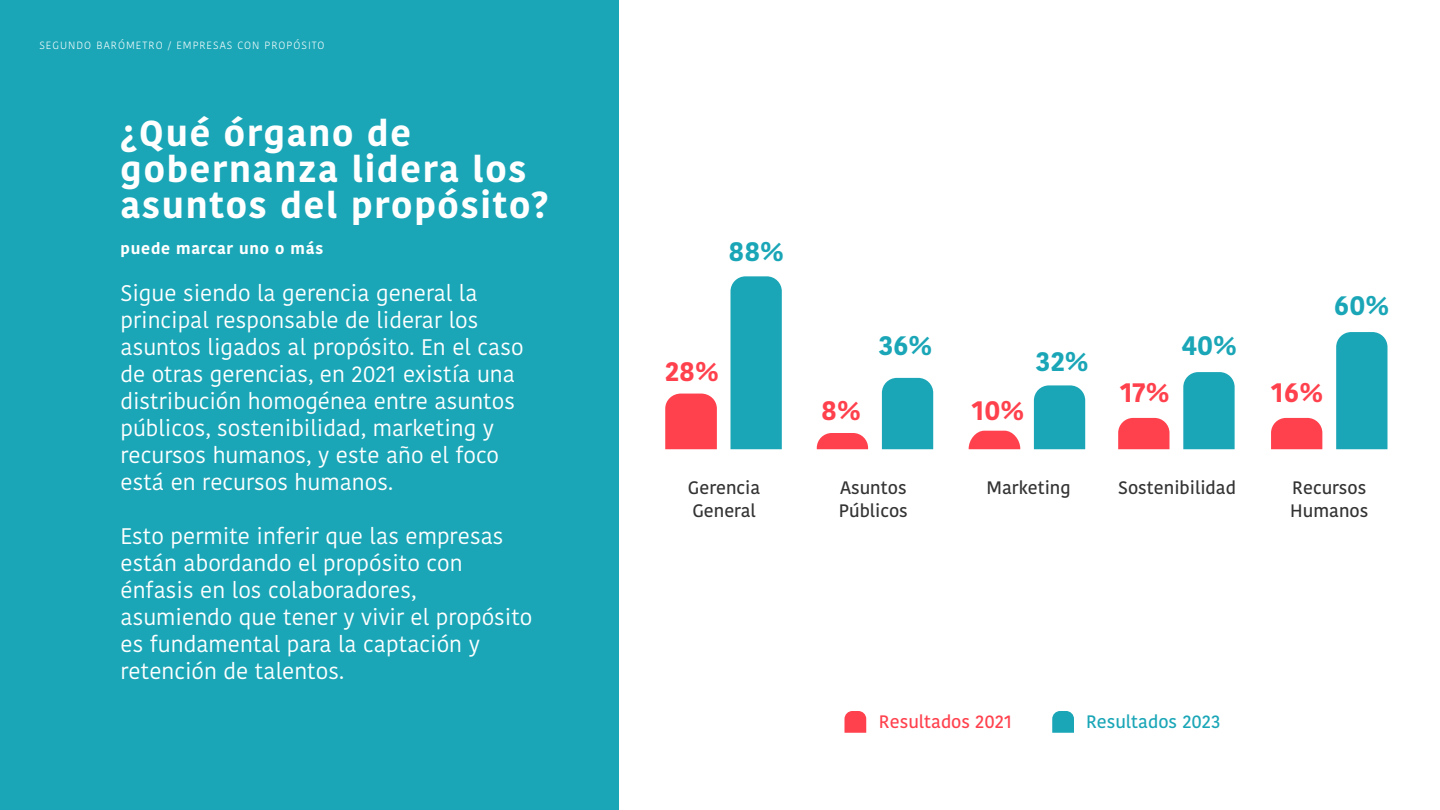
<style>
.page{position:relative;width:1440px;height:810px;background:#fff}
.page>*{position:absolute;margin:0;border:0;box-sizing:border-box;transform-origin:0 0}
.t1{font:700 36px/36px "Kohinoor Bangla";letter-spacing:.05em;color:#fff}
.t2{font:700 27px "Kohinoor Bangla";color:#1aa6b7}
.t3{font:700 27px "Kohinoor Bangla";color:#ff414d}
.t4{font:22.5px/27px "Kohinoor Bangla";color:#fff}
.t5{font:500 18px/22.5px "Kohinoor Bangla";color:#333}
.t6{font:500 18px "Kohinoor Bangla";color:#ff414d}
.t7{font:500 18px "Kohinoor Bangla";color:#1aa6b7}
.t8{font:700 15.75px "Kohinoor Bangla";letter-spacing:.05em;color:#fff}
.t9{font:300 10.5px "Kohinoor Bangla";letter-spacing:.1em;color:#fff}
</style>
<div class="page">
<div style="left:0;top:0;width:619px;height:810px;background:#1aa6b7"></div>
<svg style="left:844px;top:711px;width:22px;height:22px"></svg>
<svg style="left:1052px;top:711px;width:22px;height:22px"></svg>
<svg style="left:1118px;top:418px;width:51px;height:31px;background:#ff4c57"></svg>
<div style="left:1183px;top:372px;width:52px;height:77px;background:#1aa6b7"></div>
<svg style="left:1271px;top:418px;width:51px;height:31px;background:#ff4b57"></svg>
<div style="left:1336px;top:332px;width:52px;height:117px;background:#1aa6b7"></div>
<div style="left:882px;top:378px;width:51px;height:71px;background:#1aa6b7"></div>
<svg style="left:817px;top:433px;width:51px;height:16px"></svg>
<div style="left:1034px;top:385px;width:51px;height:64px;background:#1aa6b7"></div>
<svg style="left:969px;top:431px;width:51px;height:18px"></svg>
<div style="left:731px;top:276px;width:51px;height:173px;background:#1aa6b7"></div>
<div style="left:665px;top:394px;width:52px;height:55px;background:#ff414d"></div>
<p class="t9" style="left:39px;top:38px;width:287px">SEGUNDO BARÓMETRO / EMPRESAS CON PROPÓSITO</p>
<h1 class="t1" style="left:121px;top:113px;width:429px">¿Qué órgano de gobernanza lidera los asuntos del propósito?</h1>
<p class="t8" style="left:121px;top:234px;width:204px">puede marcar uno o más</p>
<p class="t4" style="left:120px;top:279px;width:405px">Sigue siendo la gerencia general la principal responsable de liderar los asuntos ligados al propósito. En el caso de otras gerencias, en 2021 existía una distribución homogénea entre asuntos públicos, sostenibilidad, marketing y recursos humanos, y este año el foco está en recursos humanos.</p>
<p class="t4" style="left:120px;top:522px;width:414px">Esto permite inferir que las empresas están abordando el propósito con énfasis en los colaboradores, asumiendo que tener y vivir el propósito es fundamental para la captación y retención de talentos.</p>
<p class="t2" style="left:729px;top:227px;width:57px">88%</p>
<p class="t3" style="left:665px;top:347px;width:56px">28%</p>
<p class="t3" style="left:821px;top:386px;width:41px">8%</p>
<p class="t2" style="left:879px;top:322px;width:55px">36%</p>
<p class="t3" style="left:971px;top:386px;width:54px">10%</p>
<p class="t2" style="left:1036px;top:338px;width:54px">32%</p>
<p class="t3" style="left:1120px;top:369px;width:51px">17%</p>
<p class="t2" style="left:1182px;top:322px;width:57px">40%</p>
<p class="t2" style="left:1334px;top:281px;width:57px">60%</p>
<p class="t3" style="left:1271px;top:369px;width:54px">16%</p>
<p class="t5" style="left:688px;top:476px;width:74px">Gerencia<br>General</p>
<p class="t5" style="left:839px;top:476px;width:71px">Asuntos<br>Públicos</p>
<p class="t5" style="left:987px;top:476px;width:86px">Marketing</p>
<p class="t5" style="left:1118px;top:476px;width:119px">Sostenibilidad</p>
<p class="t5" style="left:1290px;top:476px;width:80px">Recursos<br>Humanos</p>
<p class="t6" style="left:879px;top:707px;width:135px">Resultados 2021</p>
<p class="t7" style="left:1086px;top:707px;width:136px">Resultados 2023</p>
</div>
